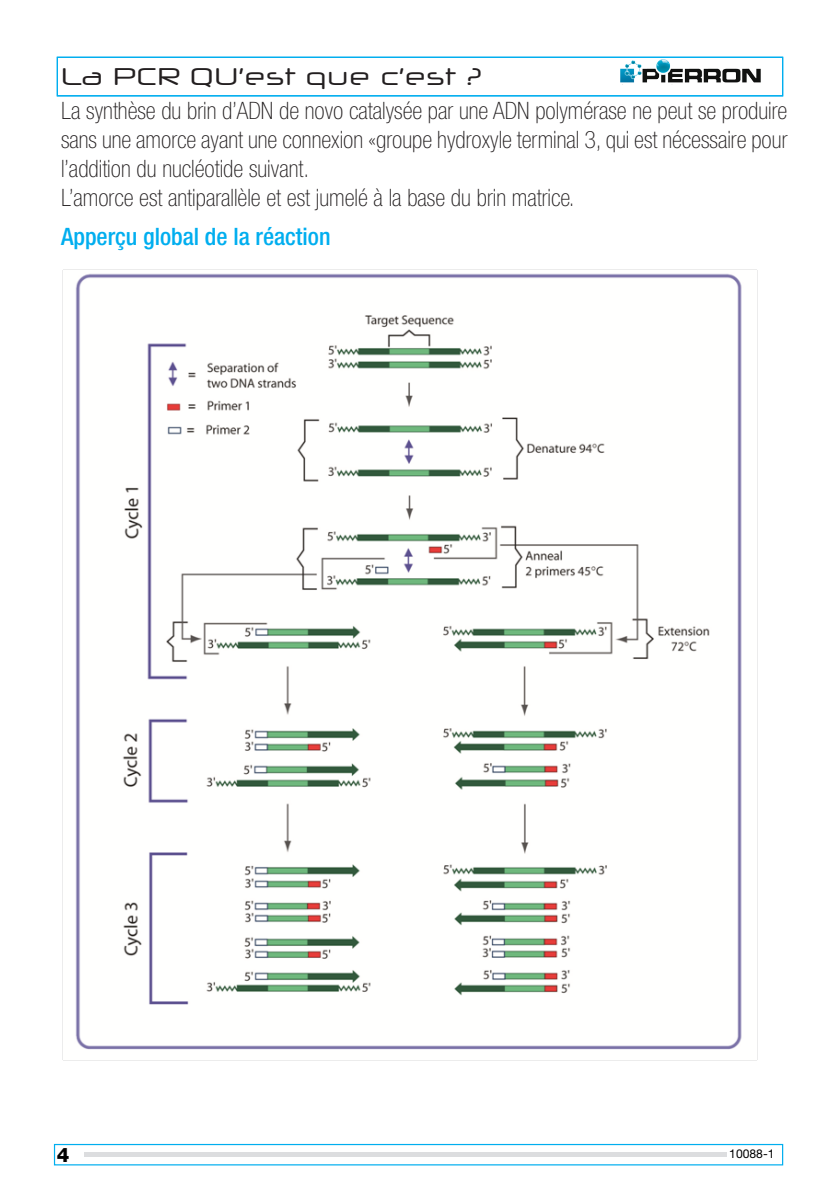
<style>
.page{position:relative;width:840px;height:1191px;background:#fff}
.page>*{position:absolute;margin:0;border:0;box-sizing:border-box;transform-origin:0 0}
.t1{font:100 condensed 24px/28.8px "Helvetica Neue LT Std";color:#231f20;text-align:justify}
.t2{font:500 condensed 24px "Helvetica Neue LT Std";color:#00aeef}
.Titre_bandeau{font:24px "Neuropol X Free";color:#231f20}
.t3{font:800 20px "Helvetica Neue LT Std";color:#000}
.t4{font:12.2px "Helvetica Neue LT Std";color:#000}
</style>
<div class="page">
<div style="left:54px;top:1143px;width:728px;height:22px;border:1px solid #00aeef"></div>
<div style="left:84px;top:1152px;width:641px;height:5px;background:#dcdddf"></div>
<img style="left:607px;top:56px;width:167px;height:27px">
<div style="left:57px;top:57px;width:725px;height:39px;border:1px solid #00aeef"></div>
<img style="left:62px;top:270px;width:680px;height:790px">
<p class="Titre_bandeau" style="left:61px;top:61px;width:423px">La PCR QU’est que c’est ?</p>
<p class="t1" style="left:61px;top:96px;width:727px">La synthèse du brin d’ADN de novo catalysée par une ADN polymérase ne peut se produire sans une amorce ayant une connexion «groupe hydroxyle terminal 3, qui est nécessaire pour l’addition du nucléotide suivant.</p>
<p class="t1" style="left:61px;top:183px;width:515px">L’amorce est antiparallèle et est jumelé à la base du brin matrice.</p>
<p class="t2" style="left:61px;top:223px;width:271px">Apperçu global de la réaction</p>
<p class="t3" style="left:57px;top:1142px;width:14px">4</p>
<p class="t4" style="left:729px;top:1146px;width:47px">10088-1</p>
</div>
